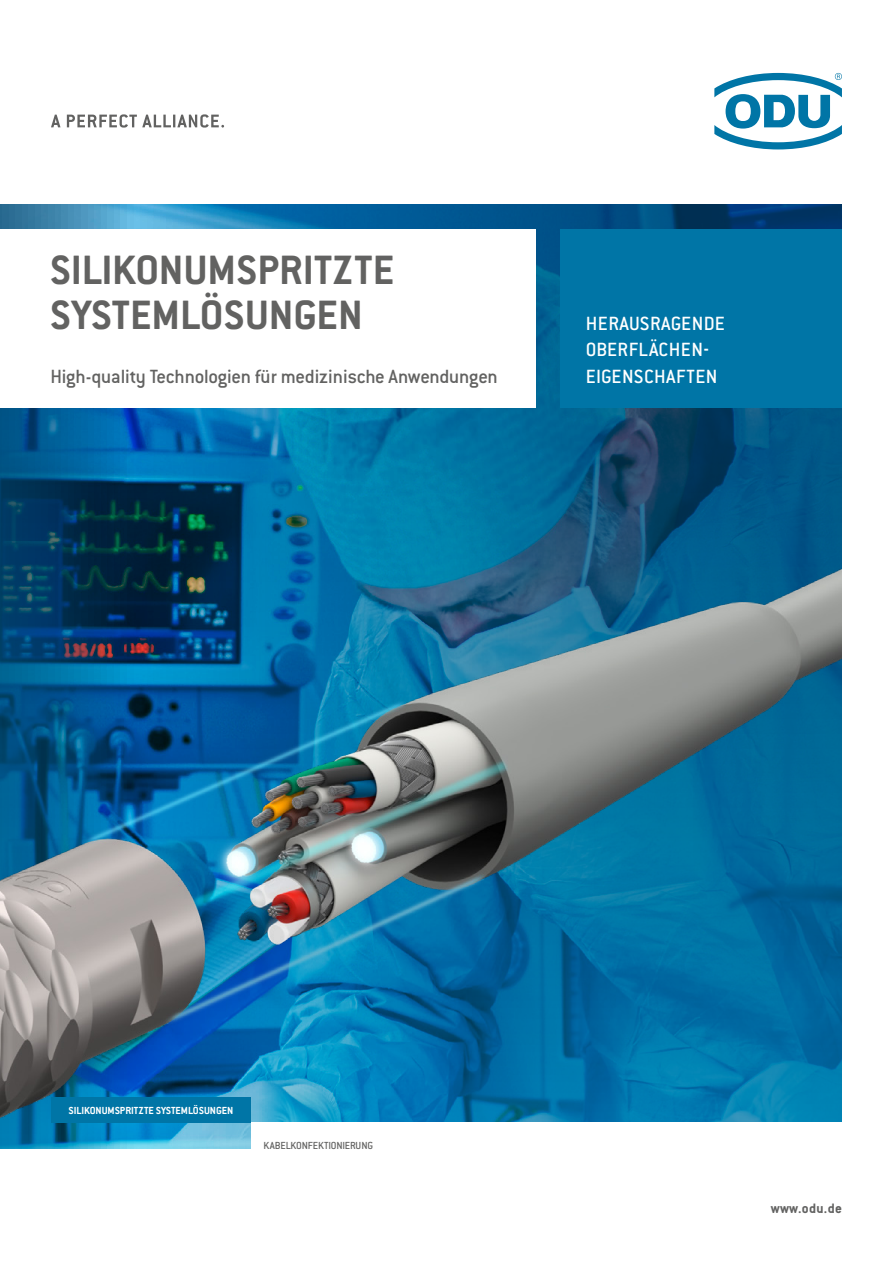
<style>
.page{position:relative;width:893px;height:1263px;background:#fff}
.page>*{position:absolute;margin:0;border:0;box-sizing:border-box;transform-origin:0 0}
.t1{font:700 45px/45px "Conduit ITC Pro";color:#626261}
.t2{font:500 21px "Conduit ITC Pro";letter-spacing:-.015em;color:#626261}
.t3{font:500 21px/26.2px "Conduit ITC Pro";letter-spacing:.02em;color:#fff}
.t4{font:700 15px "Conduit ITC Pro";letter-spacing:.02em;color:#626261}
.t5{font:700 11.25px "Conduit ITC Pro";letter-spacing:-.005em;color:#fff}
.t6{font:500 11.25px "Conduit ITC Pro";letter-spacing:-.015em;color:#626261}
</style>
<div class="page">
<img style="left:0;top:204px;width:842px;height:204px">
<img style="left:0;top:408px;width:842px;height:740px">
<div style="left:0;top:230px;width:536px;height:178px;background:#fff"></div>
<svg style="left:714px;top:73px;width:128px;height:76px"></svg>
<svg style="left:51px;top:115px;width:9px;height:12px"></svg>
<svg style="left:67px;top:114px;width:157px;height:14px"></svg>
<div style="left:560px;top:230px;width:282px;height:178px;background:#0075a6"></div>
<div style="left:51px;top:1097px;width:200px;height:26px;background:#0075a6"></div>
<div style="left:251px;top:1123px;width:601px;height:51px;background:#fff"></div>
<h1 class="t1" style="left:50px;top:247px;width:346px">SILIKONUMSPRITZTE<br>SYSTEMLÖSUNGEN</h1>
<p class="t2" style="left:51px;top:364px;width:449px">High-quality Technologien für medizinische Anwendungen</p>
<p class="t3" style="left:586px;top:311px;width:141px">HERAUSRAGENDE<br>OBERFLÄCHEN-<br>EIGENSCHAFTEN</p>
<p class="t5" style="left:69px;top:1104px;width:166px">SILIKONUMSPRITZTE SYSTEMLÖSUNGEN</p>
<p class="t6" style="left:264px;top:1139px;width:111px">KABELKONFEKTIONIERUNG</p>
<p class="t4" style="left:771px;top:1200px;width:73px">www.odu.de</p>
</div>
